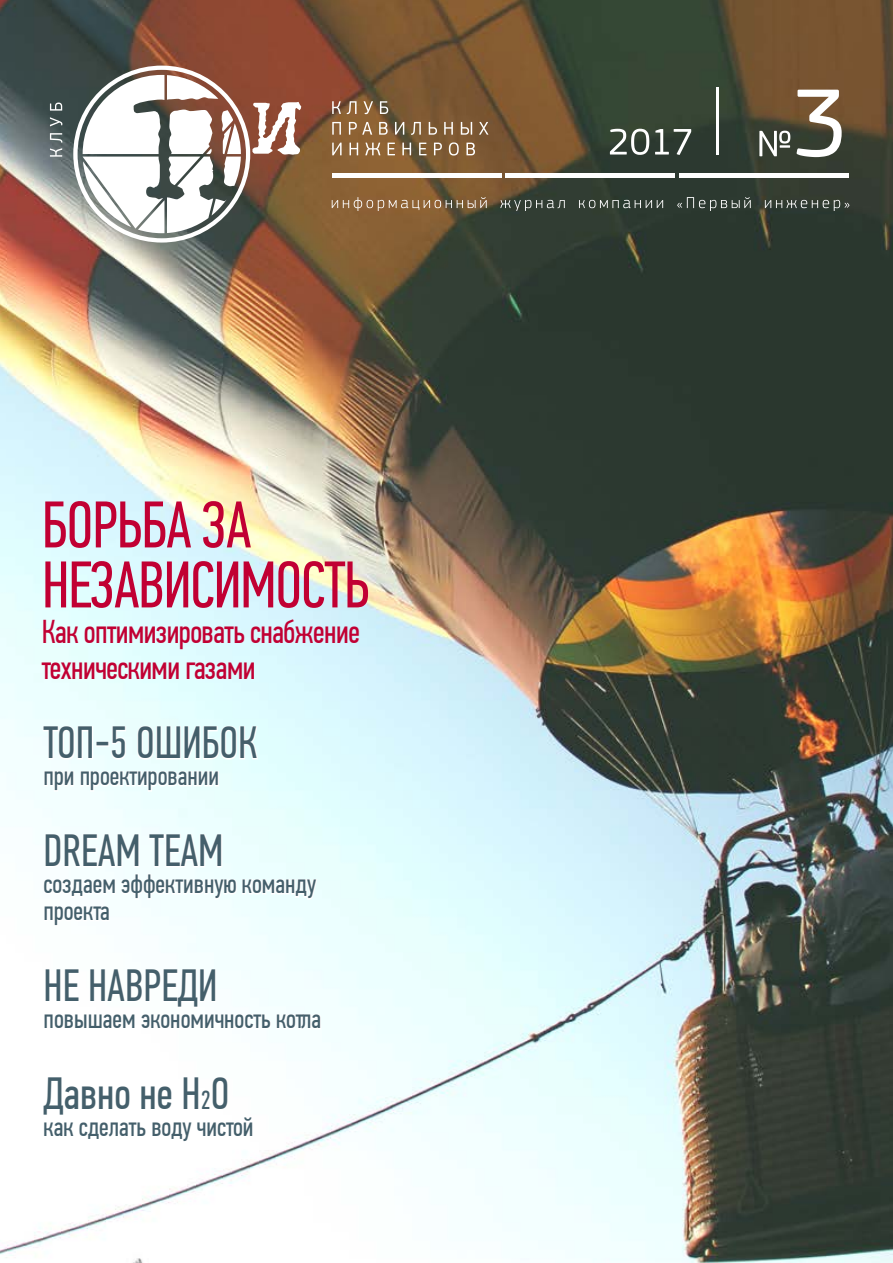
<style>
.page{position:relative;width:893px;height:1263px;background:#fff}
.page>*{position:absolute;margin:0;border:0;box-sizing:border-box;transform-origin:0 0}
.t1{font:66px/60px "PF Din Text Comp Pro";letter-spacing:-.02em;color:#c10033}
.t2{font:45px "PF Din Text Comp Pro";color:#445f6b}
.t3{font:33px/36px "PF Din Text Comp Pro";letter-spacing:-.015em;color:#c10033}
.t4{font:27px/27px "PF Din Text Comp Pro";color:#445f6b}
.s1{font-size:26.25px}
</style>
<div class="page">
<img style="left:0;top:0;width:893px;height:1263px">
<svg style="left:42px;top:724px;width:217px;height:69px"></svg>
<svg style="left:42px;top:832px;width:280px;height:415px"></svg>
<svg style="left:50px;top:133px;width:12px;height:24px"></svg>
<svg style="left:50px;top:117px;width:12px;height:9px"></svg>
<svg style="left:50px;top:103px;width:12px;height:8px"></svg>
<svg style="left:73px;top:66px;width:228px;height:177px"></svg>
<svg style="left:332px;top:101px;width:9px;height:13px"></svg>
<svg style="left:347px;top:101px;width:10px;height:13px"></svg>
<svg style="left:364px;top:101px;width:9px;height:13px"></svg>
<svg style="left:380px;top:101px;width:8px;height:13px"></svg>
<svg style="left:332px;top:122px;width:9px;height:13px"></svg>
<svg style="left:349px;top:122px;width:23px;height:13px"></svg>
<svg style="left:379px;top:122px;width:9px;height:13px"></svg>
<svg style="left:395px;top:122px;width:9px;height:13px"></svg>
<svg style="left:411px;top:122px;width:10px;height:13px"></svg>
<svg style="left:429px;top:122px;width:8px;height:13px"></svg>
<svg style="left:444px;top:122px;width:9px;height:13px"></svg>
<svg style="left:461px;top:122px;width:11px;height:13px"></svg>
<svg style="left:479px;top:122px;width:9px;height:13px"></svg>
<svg style="left:332px;top:143px;width:10px;height:12px"></svg>
<svg style="left:350px;top:143px;width:8px;height:12px"></svg>
<svg style="left:365px;top:143px;width:15px;height:12px"></svg>
<svg style="left:388px;top:143px;width:7px;height:12px"></svg>
<svg style="left:402px;top:143px;width:9px;height:12px"></svg>
<svg style="left:419px;top:143px;width:7px;height:12px"></svg>
<svg style="left:434px;top:143px;width:8px;height:12px"></svg>
<svg style="left:449px;top:142px;width:10px;height:14px"></svg>
<svg style="left:466px;top:143px;width:9px;height:12px"></svg>
<hr style="left:505px;top:174px;width:170px;height:4px;background:#fff">
<hr style="left:332px;top:174px;width:169px;height:4px;background:#fff">
<hr style="left:679px;top:174px;width:169px;height:4px;background:#fff">
<hr style="left:716px;top:87px;width:2px;height:68px;background:#fff">
<svg style="left:759px;top:131px;width:31px;height:25px"></svg>
<svg style="left:797px;top:90px;width:45px;height:67px"></svg>
<svg style="left:610px;top:129px;width:39px;height:26px"></svg>
<svg style="left:655px;top:129px;width:36px;height:26px"></svg>
<svg style="left:332px;top:197px;width:155px;height:14px;background:#947450"></svg>
<svg style="left:500px;top:200px;width:65px;height:11px"></svg>
<svg style="left:579px;top:200px;width:84px;height:8px"></svg>
<svg style="left:677px;top:197px;width:74px;height:14px"></svg>
<svg style="left:765px;top:200px;width:84px;height:11px"></svg>
<h1 class="t1" style="left:42px;top:496px;width:329px">БОРЬБА ЗА<br>НЕЗАВИСИМОСТЬ</h1>
<p class="t3" style="left:42px;top:614px;width:319px">Как оптимизировать снабжение техническими газами</p>
<h2 class="t2" style="left:44px;top:717px;width:215px">ТОП-5 ОШИБОК</h2>
<p class="t4" style="left:44px;top:763px;width:177px">при проектировании</p>
<h2 class="t2" style="left:44px;top:825px;width:182px">DREAM TEAM</h2>
<p class="t4" style="left:44px;top:871px;width:274px">создаем эффективную команду проекта</p>
<h2 class="t2" style="left:44px;top:960px;width:175px">НЕ НАВРЕДИ</h2>
<p class="t4" style="left:44px;top:1006px;width:279px">повышаем экономичность котла</p>
<h2 class="t2" style="left:44px;top:1068px;width:187px">Давно не Н<span class="s1">2</span>О</h2>
<p class="t4" style="left:44px;top:1114px;width:212px">как сделать воду чистой</p>
</div>
